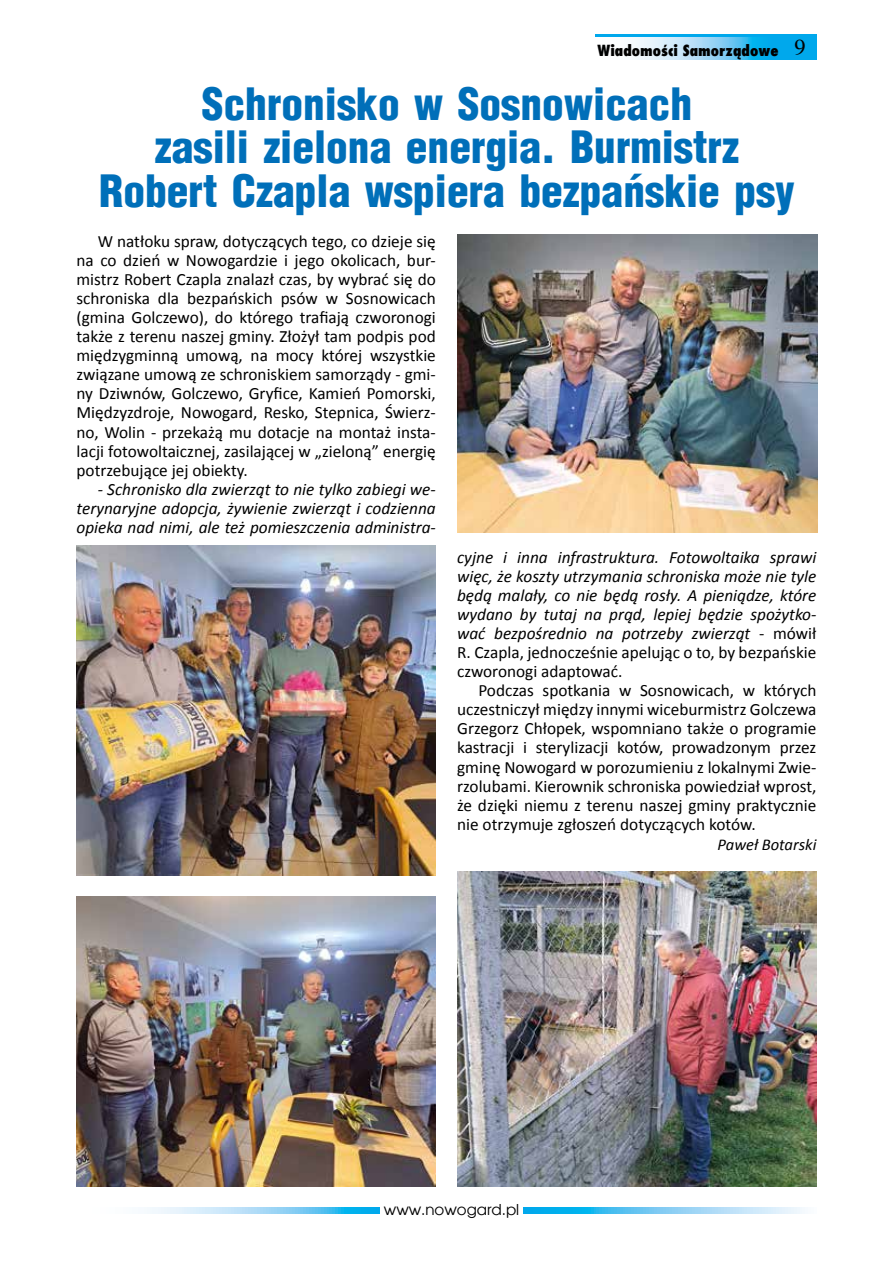
<style>
.page{position:relative;width:893px;height:1263px;background:#fff}
.page>*{position:absolute;margin:0;border:0;box-sizing:border-box;transform-origin:0 0}
.t1{font:900 43.5px/43.5px "Switzerland Cond";color:#006fb9;text-align:center}
.t2{font:17.25px/19px "Calibri";color:#000;text-align:justify}
.t3{font:italic 17.25px/19px "Calibri";color:#000;text-align:justify}
.t4{font:italic 16.5px "Calibri";color:#000}
.t5{font:800 15px "Fujiyama";color:#000}
.t6{font:15px "Avalon";color:#000}
.s1{font-family:"Times";font-weight:400;font-size:22.5px}
.s2{font-style:normal}
</style>
<div class="page">
<div style="left:595px;top:34px;width:221px;height:26px;background:#00a8ec"></div>
<svg style="left:595px;top:37px;width:161px;height:23px"></svg>
<svg style="left:147px;top:1207px;width:658px;height:6px"></svg>
<div style="left:380px;top:1203px;width:143px;height:15px;background:#fff"></div>
<img style="left:77px;top:546px;width:359px;height:330px">
<img style="left:458px;top:234px;width:359px;height:299px">
<img style="left:457px;top:871px;width:359px;height:315px">
<img style="left:77px;top:896px;width:359px;height:290px">
<p class="t5" style="left:598px;top:40px;width:210px">Wiadomości Samorządowe <span class="s1">9</span></p>
<h1 class="t1" style="left:99px;top:81px;width:697px">Schronisko w Sosnowicach<br>zasili zielona energia. Burmistrz<br>Robert Czapla wspiera bezpańskie psy</h1>
<p class="t2" style="left:77px;top:232px;width:361px;text-indent:21px">W natłoku spraw, dotyczących tego, co dzieje się na co dzień w Nowogardzie i jego okolicach, bur&shy;mistrz Robert Czapla znalazł czas, by wybrać się do schroniska dla bezpańskich psów w Sosnowicach (gmina Golczewo), do którego trafiają czworonogi także z terenu naszej gminy. Złożył tam podpis pod międzygminną umową, na mocy której wszystkie związane umową ze schroniskiem samorządy - gmi&shy;ny Dziwnów, Golczewo, Gryfice, Kamień Pomorski, Międzyzdroje, Nowogard, Resko, Stepnica, Świerz&shy;no, Wolin - przekażą mu dotacje na montaż insta&shy;lacji fotowoltaicznej, zasilającej w „zieloną” energię potrzebujące jej obiekty.</p>
<p class="t3" style="left:77px;top:479px;width:361px;text-indent:21px">- Schronisko dla zwierząt to nie tylko zabiegi we&shy;terynaryjne adopcja, żywienie zwierząt i codzienna opieka nad nimi, ale też pomieszczenia administra-</p>
<p class="t3" style="left:457px;top:547px;width:361px">cyjne i inna infrastruktura. Fotowoltaika sprawi więc, że koszty utrzymania schroniska może nie tyle będą malały, co nie będą rosły. A pieniądze, które wydano by tutaj na prąd, lepiej będzie spożytko&shy;wać bezpośrednio na potrzeby zwierząt <span class="s2">- mówił R. Czapla, jednocześnie apelując o to, by bezpańskie czworonogi adaptować.</span></p>
<p class="t2" style="left:457px;top:681px;width:361px;text-indent:21px">Podczas spotkania w Sosnowicach, w których uczestniczył między innymi wiceburmistrz Golczewa Grzegorz Chłopek, wspomniano także o programie kastracji i sterylizacji kotów, prowadzonym przez gminę Nowogard w porozumieniu z lokalnymi Zwie&shy;rzolubami. Kierownik schroniska powiedział wprost, że dzięki niemu z terenu naszej gminy praktycznie nie otrzymuje zgłoszeń dotyczących kotów.</p>
<p class="t4" style="left:718px;top:834px;width:100px">Paweł Botarski</p>
<p class="t6" style="left:384px;top:1200px;width:137px">www.nowogard.pl</p>
</div>
